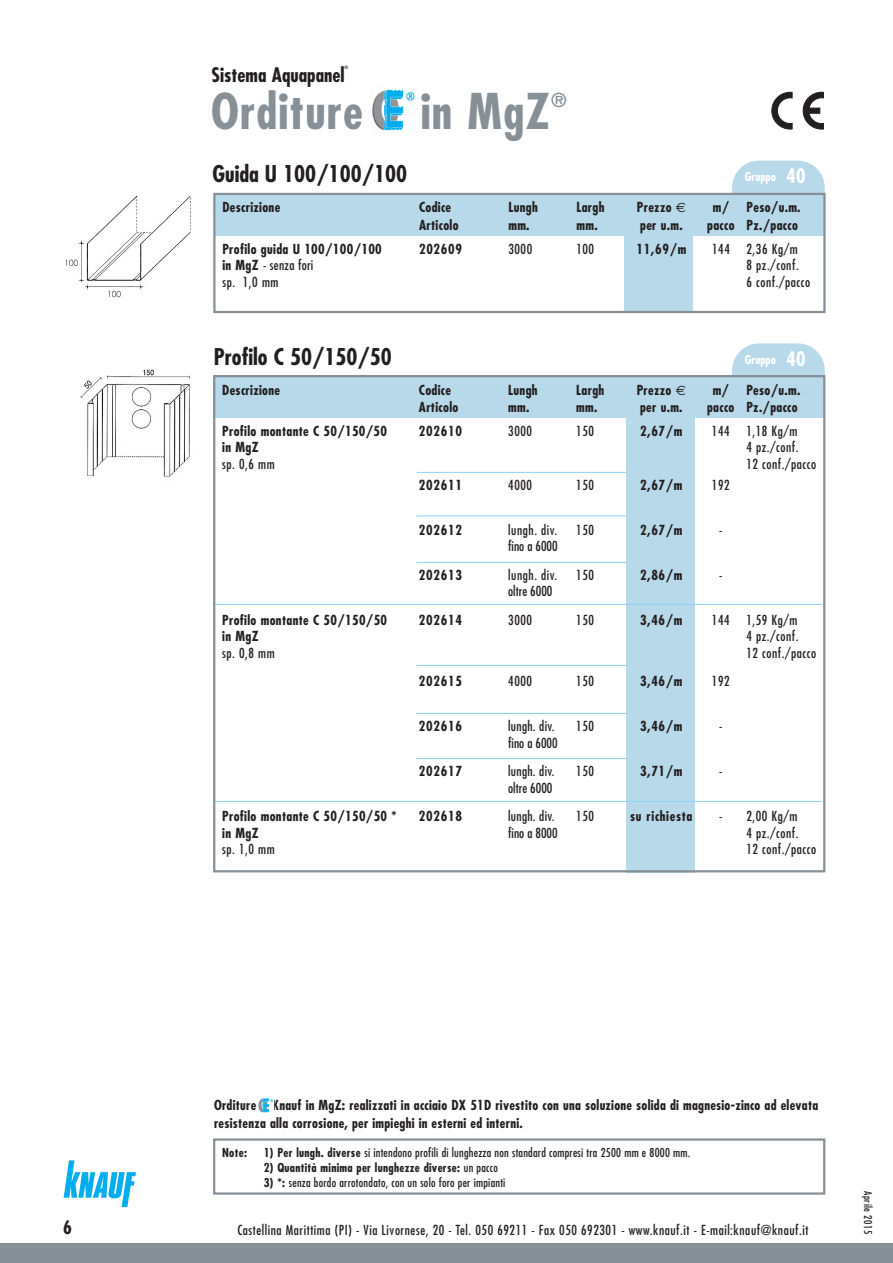
<style>
.page{position:relative;width:893px;height:1263px;background:#fff}
.page>*{position:absolute;margin:0;border:0;box-sizing:border-box;transform-origin:0 0}
.t1{font:700 condensed 48px "Futura";letter-spacing:.025em;color:#869096}
.t2{font:700 condensed 22.5px "Futura";color:#231f20}
.t3{font:700 condensed 19.5px "Futura";color:#231f20}
.t4{font:700 condensed 18.75px "Futura";color:#869096}
.t5{font:700 condensed 18px "Futura";color:#231f20}
.t6{font:700 condensed 13.5px/17.1px "Futura";letter-spacing:.025em;color:#231f20}
.t7{font:condensed 13.5px "Futura";letter-spacing:.04em;color:#231f20}
.t8{font:condensed 13.5px "Futura";color:#231f20}
.t9{font:condensed 13.5px "Futura";letter-spacing:.02em;color:#231f20}
.t10{font:700 condensed 13.5px "Futura";letter-spacing:.05em;color:#231f20}
.t11{font:condensed 12px "Futura";letter-spacing:.02em;color:#231f20}
.t12{font:700 condensed 12px "Futura";letter-spacing:.025em;color:#231f20}
.t13{font:700 condensed 12px "Futura";color:#fff}
.t14{font:condensed 10.5px "Futura";letter-spacing:.04em;color:#231f20}
.t15{font:700 condensed 4.5px "Futura";color:#231f20}
.s1{font-size:19.5px}
.s2{font-family:"Euro Sans";font-weight:400;font-stretch:normal}
.s3{font-weight:700}
.s4{font-weight:400}
</style>
<div class="page">
<div style="left:732px;top:161px;width:93px;height:59px;background:#b8d9e9;border-radius:27px"></div>
<div style="left:732px;top:343px;width:93px;height:60px;background:#b8d9e9;border-radius:27px"></div>
<svg style="left:64px;top:1160px;width:72px;height:47px"></svg>
<div style="left:0;top:1244px;width:893px;height:19px;background:#869096"></div>
<img style="left:372px;top:88px;width:42px;height:43px">
<img style="left:259px;top:1098px;width:14px;height:14px">
<div style="left:213px;top:1138px;width:612px;height:57px;border:2px solid #869096"></div>
<svg style="left:772px;top:92px;width:20px;height:37px"></svg>
<svg style="left:803px;top:92px;width:21px;height:37px"></svg>
<div style="left:214px;top:375px;width:610px;height:43px;background:#b8d9e9"></div>
<div style="left:627px;top:377px;width:68px;height:495px;background:#b8d9e9"></div>
<img style="left:80px;top:369px;width:110px;height:108px">
<hr style="left:416px;top:472px;width:210px;height:1px;background:#8dd7f7">
<hr style="left:416px;top:516px;width:210px;height:1px;background:#8dd7f7">
<hr style="left:416px;top:665px;width:210px;height:1px;background:#8dd7f7">
<hr style="left:213px;top:604px;width:609px;height:1px;background:#8dd7f7">
<hr style="left:215px;top:801px;width:607px;height:1px;background:#8dd7f7">
<img style="left:65px;top:195px;width:126px;height:103px">
<div style="left:214px;top:193px;width:610px;height:42px;background:#b8d9e9"></div>
<div style="left:625px;top:193px;width:68px;height:119px;background:#b8d9e9"></div>
<div style="left:213px;top:193px;width:613px;height:120px;border:2px solid #869096"></div>
<hr style="left:416px;top:713px;width:210px;height:1px;background:#8dd7f7">
<hr style="left:416px;top:562px;width:210px;height:1px;background:#8dd7f7">
<hr style="left:416px;top:758px;width:210px;height:1px;background:#8dd7f7">
<div style="left:213px;top:375px;width:612px;height:497px;border:2px solid #869096"></div>
<h3 class="t3" style="left:212px;top:65px;width:134px">Sistema Aquapanel</h3>
<p class="t15" style="left:345px;top:65px;width:5px">®</p>
<h1 class="t1" style="left:211px;top:89px;width:340px">Orditure in MgZ</h1>
<h3 class="t4" style="left:551px;top:91px;width:17px">®</h3>
<h2 class="t2" style="left:213px;top:163px;width:196px">Guida U 100/100/100</h2>
<p class="t13" style="left:745px;top:171px;width:62px">Gruppo <span class="s1">40</span></p>
<p class="t6" style="left:222px;top:200px;width:59px">Descrizione</p>
<p class="t6" style="left:419px;top:200px;width:34px">Codice</p>
<p class="t6" style="left:508px;top:200px;width:31px">Lungh</p>
<p class="t6" style="left:576px;top:200px;width:30px">Largh</p>
<p class="t6" style="left:637px;top:200px;width:51px">Prezzo <span class="s2">€</span></p>
<p class="t6" style="left:713px;top:200px;width:18px">m/</p>
<p class="t6" style="left:746px;top:200px;width:56px">Peso/u.m.</p>
<p class="t6" style="left:419px;top:217px;width:41px">Articolo</p>
<p class="t6" style="left:508px;top:217px;width:23px">mm.</p>
<p class="t6" style="left:576px;top:217px;width:23px">mm.</p>
<p class="t6" style="left:640px;top:217px;width:44px">per u.m.</p>
<p class="t6" style="left:707px;top:217px;width:92px">pacco Pz./pacco</p>
<p class="t6" style="left:222px;top:241px;width:161px">Profilo guida U 100/100/100</p>
<p class="t6" style="left:419px;top:241px;width:44px">202609</p>
<p class="t7" style="left:508px;top:242px;width:25px">3000</p>
<p class="t7" style="left:576px;top:242px;width:19px">100</p>
<p class="t6" style="left:637px;top:241px;width:51px">11,69/m</p>
<p class="t7" style="left:712px;top:242px;width:87px">144 2,36 Kg/m</p>
<p class="t9" style="left:222px;top:259px;width:92px"><span class="s3">in MgZ</span> - senza fori</p>
<p class="t7" style="left:746px;top:259px;width:54px">8 pz./conf.</p>
<p class="t7" style="left:222px;top:275px;width:58px">sp. 1,0 mm</p>
<p class="t7" style="left:746px;top:275px;width:65px">6 conf./pacco</p>
<h2 class="t2" style="left:214px;top:346px;width:179px">Profilo C 50/150/50</h2>
<p class="t13" style="left:745px;top:354px;width:62px">Gruppo <span class="s1">40</span></p>
<p class="t6" style="left:222px;top:382px;width:59px">Descrizione</p>
<p class="t6" style="left:419px;top:382px;width:34px">Codice</p>
<p class="t6" style="left:508px;top:382px;width:31px">Lungh</p>
<p class="t6" style="left:576px;top:382px;width:30px">Largh</p>
<p class="t6" style="left:637px;top:382px;width:51px">Prezzo <span class="s2">€</span></p>
<p class="t6" style="left:713px;top:382px;width:18px">m/</p>
<p class="t6" style="left:746px;top:382px;width:56px">Peso/u.m.</p>
<p class="t6" style="left:419px;top:399px;width:41px">Articolo</p>
<p class="t6" style="left:508px;top:399px;width:23px">mm.</p>
<p class="t6" style="left:576px;top:399px;width:23px">mm.</p>
<p class="t6" style="left:640px;top:399px;width:44px">per u.m.</p>
<p class="t6" style="left:707px;top:399px;width:92px">pacco Pz./pacco</p>
<p class="t6" style="left:222px;top:423px;width:166px">Profilo montante C 50/150/50</p>
<p class="t6" style="left:419px;top:423px;width:44px">202610</p>
<p class="t7" style="left:508px;top:424px;width:25px">3000</p>
<p class="t7" style="left:576px;top:424px;width:19px">150</p>
<p class="t6" style="left:640px;top:423px;width:44px">2,67/m</p>
<p class="t7" style="left:712px;top:424px;width:87px">144 1,18 Kg/m</p>
<p class="t6" style="left:222px;top:440px;width:38px">in MgZ</p>
<p class="t7" style="left:746px;top:441px;width:54px">4 pz./conf.</p>
<p class="t7" style="left:222px;top:457px;width:54px">sp. 0,6 mm</p>
<p class="t7" style="left:746px;top:457px;width:71px">12 conf./pacco</p>
<p class="t6" style="left:419px;top:477px;width:44px">202611</p>
<p class="t7" style="left:508px;top:478px;width:25px">4000</p>
<p class="t7" style="left:576px;top:478px;width:19px">150</p>
<p class="t6" style="left:640px;top:477px;width:44px">2,67/m</p>
<p class="t7" style="left:712px;top:478px;width:19px">192</p>
<p class="t6" style="left:419px;top:522px;width:44px">202612</p>
<p class="t7" style="left:508px;top:523px;width:51px">lungh. div.</p>
<p class="t7" style="left:576px;top:523px;width:19px">150</p>
<p class="t6" style="left:640px;top:522px;width:44px">2,67/m</p>
<p class="t7" style="left:719px;top:523px;width:5px">-</p>
<p class="t8" style="left:508px;top:540px;width:51px">fino a 6000</p>
<p class="t6" style="left:419px;top:567px;width:44px">202613</p>
<p class="t7" style="left:508px;top:568px;width:51px">lungh. div.</p>
<p class="t7" style="left:576px;top:568px;width:19px">150</p>
<p class="t6" style="left:640px;top:567px;width:44px">2,86/m</p>
<p class="t7" style="left:719px;top:568px;width:5px">-</p>
<p class="t8" style="left:508px;top:585px;width:46px">oltre 6000</p>
<p class="t6" style="left:222px;top:612px;width:166px">Profilo montante C 50/150/50</p>
<p class="t6" style="left:419px;top:612px;width:44px">202614</p>
<p class="t7" style="left:508px;top:613px;width:25px">3000</p>
<p class="t7" style="left:576px;top:613px;width:19px">150</p>
<p class="t6" style="left:640px;top:612px;width:44px">3,46/m</p>
<p class="t7" style="left:712px;top:613px;width:87px">144 1,59 Kg/m</p>
<p class="t6" style="left:222px;top:629px;width:38px">in MgZ</p>
<p class="t7" style="left:746px;top:630px;width:54px">4 pz./conf.</p>
<p class="t7" style="left:222px;top:646px;width:54px">sp. 0,8 mm</p>
<p class="t7" style="left:746px;top:646px;width:71px">12 conf./pacco</p>
<p class="t6" style="left:419px;top:674px;width:44px">202615</p>
<p class="t7" style="left:508px;top:675px;width:25px">4000</p>
<p class="t7" style="left:576px;top:675px;width:19px">150</p>
<p class="t6" style="left:640px;top:674px;width:44px">3,46/m</p>
<p class="t7" style="left:712px;top:675px;width:19px">192</p>
<p class="t6" style="left:419px;top:719px;width:44px">202616</p>
<p class="t9" style="left:508px;top:720px;width:48px">lungh. div.</p>
<p class="t7" style="left:576px;top:720px;width:19px">150</p>
<p class="t6" style="left:640px;top:719px;width:44px">3,46/m</p>
<p class="t7" style="left:719px;top:720px;width:5px">-</p>
<p class="t8" style="left:508px;top:736px;width:51px">fino a 6000</p>
<p class="t6" style="left:419px;top:764px;width:44px">202617</p>
<p class="t9" style="left:508px;top:765px;width:48px">lungh. div.</p>
<p class="t7" style="left:576px;top:765px;width:19px">150</p>
<p class="t6" style="left:640px;top:764px;width:44px">3,71/m</p>
<p class="t7" style="left:719px;top:765px;width:5px">-</p>
<p class="t8" style="left:508px;top:781px;width:46px">oltre 6000</p>
<p class="t6" style="left:222px;top:809px;width:176px">Profilo montante C 50/150/50 *</p>
<p class="t6" style="left:419px;top:809px;width:44px">202618</p>
<p class="t9" style="left:508px;top:810px;width:48px">lungh. div.</p>
<p class="t7" style="left:576px;top:810px;width:19px">150</p>
<p class="t10" style="left:630px;top:810px;width:64px">su richiesta</p>
<p class="t7" style="left:719px;top:810px;width:80px">- 2,00 Kg/m</p>
<p class="t6" style="left:222px;top:825px;width:38px">in MgZ</p>
<p class="t8" style="left:508px;top:826px;width:51px">fino a 8000</p>
<p class="t7" style="left:746px;top:826px;width:54px">4 pz./conf.</p>
<p class="t7" style="left:222px;top:843px;width:54px">sp. 1,0 mm</p>
<p class="t7" style="left:746px;top:843px;width:71px">12 conf./pacco</p>
<p class="t6" style="left:214px;top:1098px;width:606px">Orditure Knauf in MgZ: realizzati in acciaio DX 51D rivestito con una soluzione solida di magnesio-zinco ad elevata resistenza alla corrosione, per impieghi in esterni ed interni.</p>
<p class="t12" style="left:222px;top:1146px;width:26px">Note:</p>
<p class="t11" style="left:264px;top:1146px;width:428px"><span class="s3">1) Per lungh. diverse</span> si intendono profili di lunghezza non standard compresi tra 2500 mm e 8000 mm.</p>
<p class="t12" style="left:264px;top:1161px;width:236px">2) Quantità minima per lunghezze diverse: <span class="s4">un pacco</span></p>
<p class="t11" style="left:264px;top:1176px;width:243px"><span class="s3">3) *:</span> senza bordo arrotondato, con un solo foro per impianti</p>
<h3 class="t5" style="left:63px;top:1219px;width:10px">6</h3>
<p class="t7" style="left:237px;top:1223px;width:573px">Castellina Marittima (PI) - Via Livornese, 20 - Tel. 050 69211 - Fax 050 692301 - www.knauf.it - E-mail:knauf@knauf.it</p>
<p class="t14" style="left:873px;top:1191px;width:44px;rotate:90deg">Aprile 2015</p>
</div>
